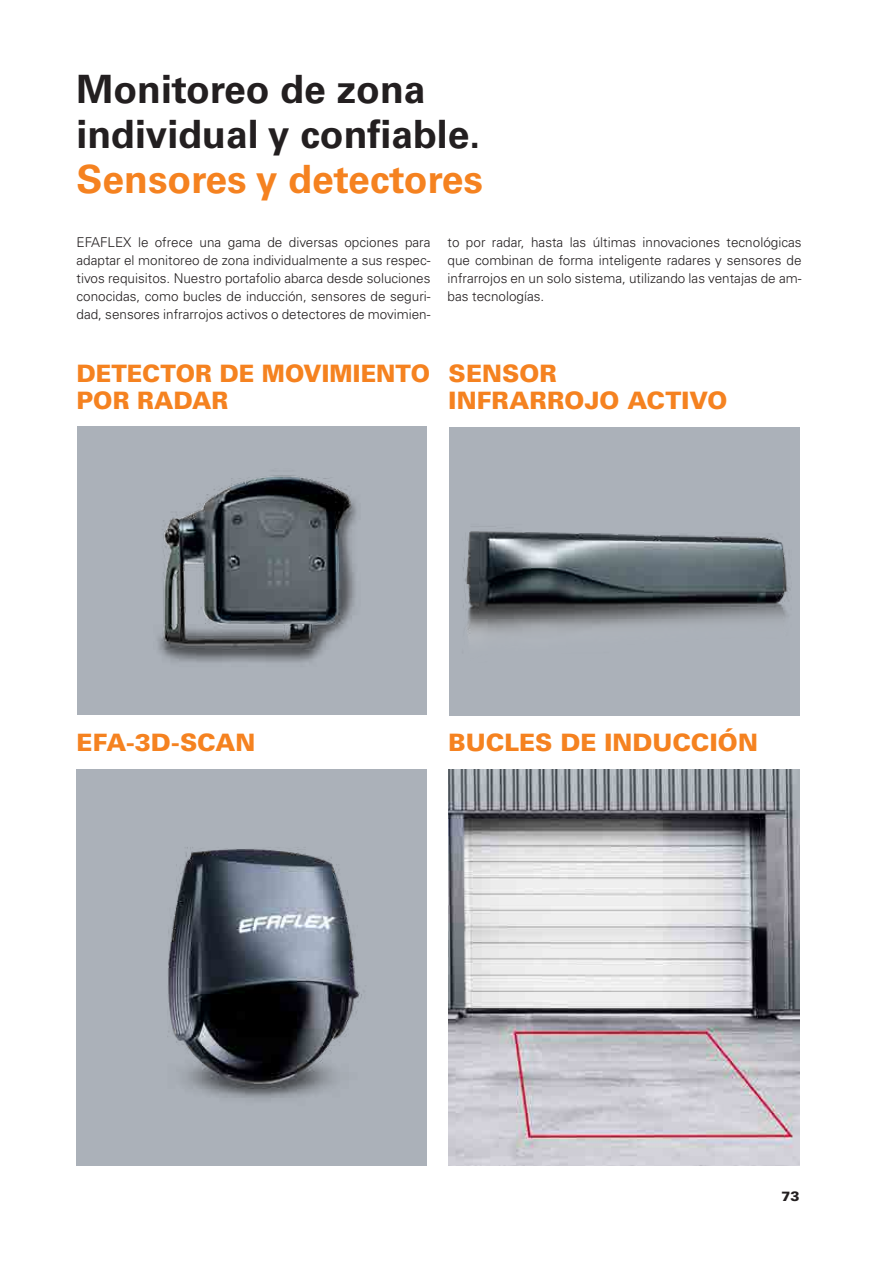
<style>
.page{position:relative;width:893px;height:1263px;background:#fff}
.page>*{position:absolute;margin:0;border:0;box-sizing:border-box;transform-origin:0 0}
.t1{font:700 39px/45px "Univers LT Pro 65";color:#231f20}
.t2{font:700 39px "Univers LT Pro 65";color:#f58220}
.t3{font:900 24px/27px "Univers LT Pro 75";color:#f58220}
.t4{font:300 13.5px/18px "Univers LT Pro 45";color:#231f20;text-align:justify}
.t5{font:900 13.5px "Univers LT Pro 75";color:#231f20}
</style>
<div class="page">
<img style="left:78px;top:427px;width:349px;height:288px">
<div style="left:77px;top:769px;width:350px;height:396px;background:#abb1b9"></div>
<img style="left:449px;top:769px;width:350px;height:396px">
<div style="left:449px;top:427px;width:350px;height:288px;background:#abb1b9"></div>
<img style="left:463px;top:531px;width:328px;height:100px">
<img style="left:76px;top:769px;width:286px;height:369px">
<h1 class="t1" style="left:77px;top:67px;width:405px">Monitoreo de zona individual y confiable.</h1>
<h1 class="t2" style="left:77px;top:156px;width:408px">Sensores y detectores</h1>
<p class="t4" style="left:77px;top:233px;width:356px">EFAFLEX le ofrece una gama de diversas opciones para adaptar el monitoreo de zona individualmente a sus respec&shy;tivos requisitos. Nuestro portafolio abarca desde soluciones conocidas, como bucles de inducción, sensores de seguri&shy;dad, sensores infrarrojos activos o detectores de movimien-</p>
<p class="t4" style="left:448px;top:233px;width:356px">to por radar, hasta las últimas innovaciones tecnológicas que combinan de forma inteligente radares y sensores de infrarrojos en un solo sistema, utilizando las ventajas de am&shy;bas tecnologías.</p>
<h2 class="t3" style="left:77px;top:360px;width:355px">DETECTOR DE MOVIMIENTO<br>POR RADAR</h2>
<h2 class="t3" style="left:449px;top:360px;width:280px">SENSOR<br>INFRARROJO ACTIVO</h2>
<h2 class="t3" style="left:77px;top:729px;width:181px">EFA-3D-SCAN</h2>
<h2 class="t3" style="left:449px;top:729px;width:311px">BUCLES DE INDUCCIÓN</h2>
<p class="t5" style="left:781px;top:1188px;width:19px">73</p>
</div>
